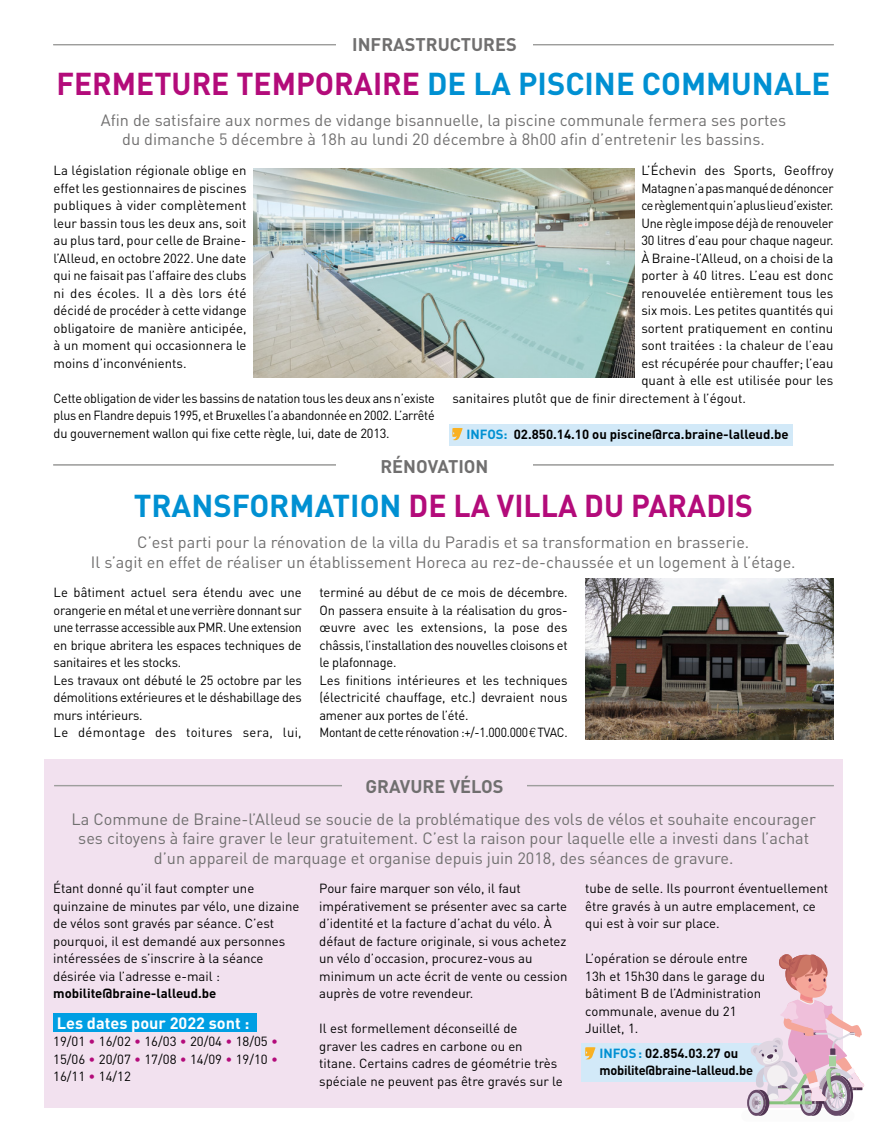
<style>
.page{position:relative;width:869px;height:1134px;background:#fff}
.page>*{position:absolute;margin:0;border:0;box-sizing:border-box;transform-origin:0 0}
.t1{font:700 31.25px "DIN";color:#0090d2}
.t2{font:700 31.25px "DIN";color:#b30b7a;scale:.96 1}
.t3{font:700 18.12px "DIN";color:#706f6f}
.t4{font:16.25px/19.4px "DIN";color:#706f6f;text-align:center}
.t5{font:700 16.25px "DIN";color:#fff}
.t6{font:13.12px/17.5px "DIN";color:#000}
.t7{font:13.12px/17.5px "DIN";color:#000;text-align:justify;scale:.95 1}
.t8{font:700 13.12px/17.5px "DIN";color:#000}
.t9{font:13.12px "DIN";letter-spacing:-.025em;color:#000;scale:.94 1}
.t10{font:13.12px "DIN";color:#000;scale:.96 1}
.s1{color:#b30b7a}
.s2{color:#0090d2}
.s3{font-family:"Helvetica";font-weight:300}
</style>
<div class="page">
<div style="left:44px;top:759px;width:798px;height:348px;background:#f2e1ef"></div>
<hr style="left:53px;top:44px;width:780px;height:1px;background:#9d9d9c">
<hr style="left:53px;top:45px;width:780px;height:1px;background:#9d9d9c">
<hr style="left:53px;top:464px;width:780px;height:1px;background:#9d9d9c">
<hr style="left:53px;top:465px;width:780px;height:1px;background:#9d9d9c">
<div style="left:336px;top:35px;width:196px;height:15px;background:#fff"></div>
<div style="left:336px;top:458px;width:196px;height:15px;background:#fff"></div>
<hr style="left:54px;top:785px;width:779px;height:1px;background:#9d9d9c">
<hr style="left:54px;top:786px;width:779px;height:1px;background:#9d9d9c">
<div style="left:342px;top:778px;width:184px;height:15px;background:#f2e1ef"></div>
<div style="left:53px;top:1013px;width:203px;height:18px;background:#009fe3"></div>
<div style="left:581px;top:1043px;width:189px;height:38px;background:#d2e9f8"></div>
<svg style="left:585px;top:1047px;width:10px;height:12px"></svg>
<div style="left:741px;top:1110px;width:113px;height:11px;background:#fbfbfb;border-radius:6px"></div>
<svg style="left:746px;top:952px;width:117px;height:164px"></svg>
<img style="left:253px;top:169px;width:381px;height:208px">
<img style="left:585px;top:579px;width:248px;height:161px">
<div style="left:448px;top:424px;width:343px;height:22px;background:#d2e9f8"></div>
<svg style="left:452px;top:428px;width:10px;height:12px"></svg>
<h2 class="t3" style="left:352px;top:32px;width:166px">INFRASTRUCTURES</h2>
<h1 class="t1" style="left:56px;top:63px;width:775px"><span class="s1">FERMETURE TEMPORAIRE</span> DE LA PISCINE COMMUNALE</h1>
<p class="t4" style="left:101px;top:110px;width:686px">Afin de satisfaire aux normes de vidange bisannuelle, la piscine communale fermera ses portes du dimanche 5 décembre à 18h au lundi 20 décembre à 8h00 afin d’entretenir les bassins.</p>
<p class="t6" style="left:54px;top:161px;width:194px;text-align:justify">La législation régionale oblige en effet les gestionnaires de piscines publiques à vider complètement leur bassin tous les deux ans, soit au plus tard, pour celle de Braine&shy;l’Alleud, en octobre 2022. Une date qui ne faisait pas l’affaire des clubs ni des écoles. Il a dès lors été décidé de procéder à cette vidange obligatoire de manière anticipée, à un moment qui occasionnera le moins d’inconvénients.</p>
<p class="t7" style="left:54px;top:389px;width:402px">Cette obligation de vider les bassins de natation tous les deux ans n’existe plus en Flandre depuis 1995, et Bruxelles l’a abandonnée en 2002. L’arrêté du gouvernement wallon qui fixe cette règle, lui, date de 2013.</p>
<p class="t6" style="left:641px;top:161px;width:193px">L’Échevin des Sports, Geoffroy</p>
<p class="t9" style="left:641px;top:180px;width:206px">Matagne n’a pas manqué de dénoncer</p>
<p class="t9" style="left:641px;top:197px;width:206px">ce règlement qui n’a plus lieu d’exister.</p>
<p class="t10" style="left:641px;top:215px;width:201px">Une règle impose déjà de renouveler</p>
<p class="t6" style="left:641px;top:231px;width:193px">30 litres d’eau pour chaque nageur.</p>
<p class="t6" style="left:641px;top:249px;width:193px">À Braine-l’Alleud, on a choisi de la</p>
<p class="t6" style="left:641px;top:266px;width:193px">porter à 40 litres. L’eau est donc</p>
<p class="t6" style="left:641px;top:284px;width:193px">renouvelée entièrement tous les</p>
<p class="t6" style="left:641px;top:301px;width:193px">six mois. Les petites quantités qui</p>
<p class="t6" style="left:641px;top:319px;width:193px">sortent pratiquement en continu</p>
<p class="t6" style="left:641px;top:336px;width:193px">sont traitées : la chaleur de l’eau</p>
<p class="t6" style="left:641px;top:354px;width:193px">est récupérée pour chauffer; l’eau</p>
<p class="t6" style="left:641px;top:371px;width:193px">quant à elle est utilisée pour les</p>
<p class="t6" style="left:452px;top:389px;width:295px">sanitaires plutôt que de finir directement à l’égout.</p>
<p class="t8" style="left:466px;top:425px;width:323px"><span class="s2">INFOS:</span> 02.850.14.10 ou piscine@rca.braine-lalleud.be</p>
<h2 class="t3" style="left:380px;top:454px;width:110px">RÉNOVATION</h2>
<h1 class="t2" style="left:134px;top:485px;width:646px"><span class="s2">TRANSFORMATION</span> DE LA VILLA DU PARADIS</h1>
<p class="t4" style="left:91px;top:532px;width:706px">C’est parti pour la rénovation de la villa du Paradis et sa transformation en brasserie.<br>Il s’agit en effet de réaliser un établissement Horeca au rez-de-chaussée et un logement à l’étage.</p>
<p class="t6" style="left:54px;top:583px;width:250px">Le bâtiment actuel sera étendu avec une orangerie en métal et une verrière donnant sur une terrasse accessible aux PMR. Une extension en brique abritera les espaces techniques de sanitaires et les stocks.<br>Les travaux ont débuté le 25 octobre par les démolitions extérieures et le déshabillage des murs intérieurs.<br>Le démontage des toitures sera, lui,</p>
<p class="t6" style="left:319px;top:583px;width:249px">terminé au début de ce mois de décembre.<br>On passera ensuite à la réalisation du gros&shy;œuvre avec les extensions, la pose des châssis, l’installation des nouvelles cloisons et le plafonnage.<br>Les finitions intérieures et les techniques (électricité chauffage, etc.) devraient nous amener aux portes de l’été.<br>Montant de cette rénovation :+/-1.000.000<span class="s3">€</span> TVAC.</p>
<h2 class="t3" style="left:365px;top:774px;width:140px">GRAVURE VÉLOS</h2>
<p class="t4" style="left:71px;top:809px;width:745px">La Commune de Braine-l’Alleud se soucie de la problématique des vols de vélos et souhaite encourager ses citoyens à faire graver le leur gratuitement. C’est la raison pour laquelle elle a investi dans l’achat d’un appareil de marquage et organise depuis juin 2018, des séances de gravure.</p>
<p class="t6" style="left:53px;top:880px;width:247px">Étant donné qu’il faut compter une quinzaine de minutes par vélo, une dizaine de vélos sont gravés par séance. C’est pourquoi, il est demandé aux personnes intéressées de s’inscrire à la séance désirée via l’adresse e-mail :</p>
<p class="t8" style="left:53px;top:984px;width:165px">mobilite@braine-lalleud.be</p>
<p class="t5" style="left:57px;top:1012px;width:194px">Les dates pour 2022 sont :</p>
<p class="t6" style="left:53px;top:1032px;width:226px;text-align:justify">19/01 <span class="s1">•</span> 16/02 <span class="s1">•</span> 16/03 <span class="s1">•</span> 20/04 <span class="s1">•</span> 18/05 <span class="s1">• </span>15/06 <span class="s1">•</span> 20/07 <span class="s1">•</span> 17/08 <span class="s1">•</span> 14/09 <span class="s1">•</span> 19/10 <span class="s1">• </span>16/11 <span class="s1">•</span> 14/12</p>
<p class="t6" style="left:319px;top:880px;width:250px">Pour faire marquer son vélo, il faut impérativement se présenter avec sa carte d’identité et la facture d’achat du vélo. À défaut de facture originale, si vous achetez un vélo d’occasion, procurez-vous au minimum un acte écrit de vente ou cession auprès de votre revendeur.</p>
<p class="t6" style="left:319px;top:1019px;width:245px">Il est formellement déconseillé de<br>graver les cadres en carbone ou en<br>titane. Certains cadres de géométrie très spéciale ne peuvent pas être gravés sur le</p>
<p class="t6" style="left:585px;top:880px;width:244px">tube de selle. Ils pourront éventuellement être gravés à un autre emplacement, ce qui est à voir sur place.</p>
<p class="t6" style="left:585px;top:950px;width:181px">L’opération se déroule entre<br>13h et 15h30 dans le garage du bâtiment B de l’Administration communale, avenue du 21<br>Juillet, 1.</p>
<p class="t8" style="left:599px;top:1044px;width:155px"><span class="s2">INFOS:</span> 02.854.03.27 ou mobilite@braine-lalleud.be</p>
</div>
